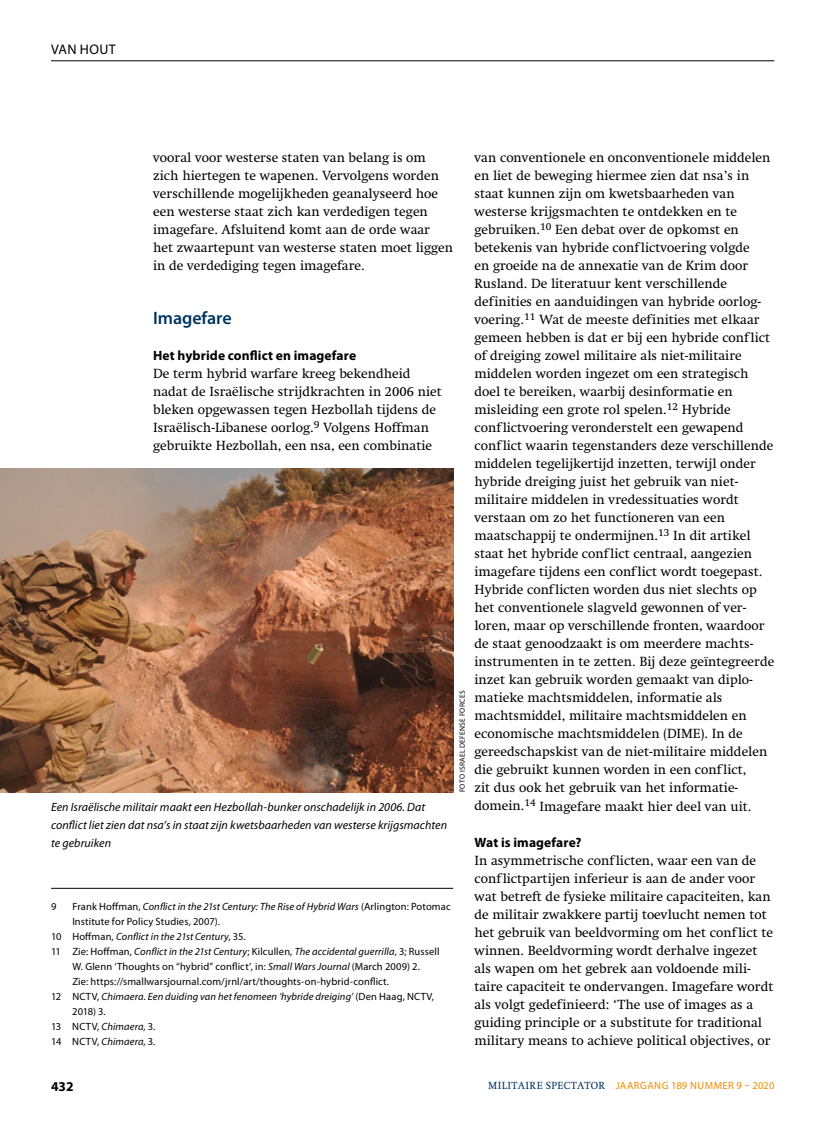
<style>
.page{position:relative;width:817px;height:1136px;background:#fff}
.page>*{position:absolute;margin:0;border:0;box-sizing:border-box;transform-origin:0 0}
.t1{font:600 18px "Myriad Pro";color:#00355f}
.t2{font:13.95px "Myriad Pro";color:#000}
.t3{font:13.5px/18px "Swift LT Std";color:#000}
.t4{font:700 13.5px "Myriad Pro";letter-spacing:.01em;color:#000}
.t5{font:italic 12px/18px "Myriad Pro";letter-spacing:.005em;color:#000}
.t6{font:italic 10.5px "Myriad Pro";letter-spacing:.01em;color:#000}
.t7{font:10.5px "Myriad Pro";letter-spacing:.01em;color:#000}
.t8{font:10.5px "Myriad Pro";letter-spacing:.045em;color:#f38a00}
.t9{font:7.5px "Myriad Pro";letter-spacing:.03em;color:#000}
.s1{font-style:normal}
.s2{font-style:italic}
.s3{font-family:"Swift LT Std";color:#00355f}
</style>
<div class="page">
<hr style="left:51px;top:60px;width:723px;height:1px;background:#000">
<hr style="left:51px;top:887px;width:402px;height:1px;background:#000">
<img style="left:0;top:468px;width:453px;height:324px">
<p class="t2" style="left:51px;top:41px;width:66px">Van Hout</p>
<p class="t3" style="left:153px;top:149px;width:301px">vooral voor westerse staten van belang is om zich hiertegen te wapenen. Vervolgens worden verschillende mogelijkheden geanalyseerd hoe een westerse staat zich kan verdedigen tegen imagefare. Afsluitend komt aan de orde waar het zwaartepunt van westerse staten moet liggen in de verdediging tegen imagefare.</p>
<h1 class="t1" style="left:153px;top:307px;width:80px">Imagefare</h1>
<p class="t4" style="left:153px;top:347px;width:204px">Het hybride conflict en imagefare</p>
<p class="t3" style="left:153px;top:365px;width:290px">De term hybrid warfare kreeg bekendheid nadat de Israëlische strijdkrachten in 2006 niet bleken opgewassen tegen Hezbollah tijdens de Israëlisch-Libanese oorlog.<sup>9</sup> Volgens Hoffman gebruikte Hezbollah, een nsa, een combinatie</p>
<p class="t5" style="left:51px;top:797px;width:397px">Een Israëlische militair maakt een Hezbollah-bunker onschadelijk in 2006. Dat conflict liet zien dat nsa’s in staat zijn kwetsbaarheden van westerse krijgsmachten te gebruiken</p>
<p class="t9" style="left:457px;top:792px;width:103px;rotate:-90deg">FOTO ISRAEL DEFENSE FORCES</p>
<p class="t7" style="left:51px;top:899px;width:7px">9</p>
<p class="t6" style="left:72px;top:899px;width:380px"><span class="s1">Frank Hoffman,</span> Conflict in the 21st Century: The Rise of Hybrid Wars <span class="s1">(Arlington: Potomac</span></p>
<p class="t7" style="left:72px;top:914px;width:149px">Institute for Policy Studies, 2007).</p>
<p class="t6" style="left:51px;top:929px;width:196px"><span class="s1">10 Hoffman,</span> Conflict in the 21st Century<span class="s1">, 35.</span></p>
<p class="t6" style="left:51px;top:944px;width:390px"><span class="s1">11 Zie: Hoffman,</span> Conflict in the 21st Century<span class="s1">; Kilcullen,</span> The accidental guerrilla<span class="s1">, 3; Russell</span></p>
<p class="t7" style="left:72px;top:959px;width:349px">W. Glenn ‘Thoughts on “hybrid” conflict’, in: <span class="s2">Small Wars Journal</span> (March 2009) 2.</p>
<p class="t7" style="left:72px;top:974px;width:318px">Zie: https://smallwarsjournal.com/jrnl/art/thoughts-on-hybrid-conflict.</p>
<p class="t6" style="left:51px;top:989px;width:384px"><span class="s1">12 NCTV,</span> Chimaera. Een duiding van het fenomeen ‘hybride dreiging’ <span class="s1">(Den Haag, NCTV,</span></p>
<p class="t7" style="left:72px;top:1004px;width:35px">2018) 3.</p>
<p class="t7" style="left:51px;top:1019px;width:106px">13 NCTV, <span class="s2">Chimaera,</span> 3.</p>
<p class="t7" style="left:51px;top:1034px;width:106px">14 NCTV, <span class="s2">Chimaera,</span> 3.</p>
<p class="t3" style="left:474px;top:149px;width:301px">van conventionele en onconventionele middelen en liet de beweging hiermee zien dat nsa’s in staat kunnen zijn om kwetsbaarheden van westerse krijgsmachten te ontdekken en te gebruiken.<sup>10</sup> Een debat over de opkomst en betekenis van hybride conflictvoering volgde<br>en groeide na de annexatie van de Krim door Rusland. De literatuur kent verschillende definities en aanduidingen van hybride oorlog&shy;voering.<sup>11</sup> Wat de meeste definities met elkaar gemeen hebben is dat er bij een hybride conflict of dreiging zowel militaire als niet-militaire middelen worden ingezet om een strategisch doel te bereiken, waarbij desinformatie en misleiding een grote rol spelen.<sup>12</sup> Hybride conflictvoering veronderstelt een gewapend conflict waarin tegenstanders deze verschillende middelen tegelijkertijd inzetten, terwijl onder hybride dreiging juist het gebruik van niet&shy;militaire middelen in vredessituaties wordt verstaan om zo het functioneren van een maatschappij te ondermijnen.<sup>13</sup> In dit artikel staat het hybride conflict centraal, aangezien imagefare tijdens een conflict wordt toegepast.<br>Hybride conflicten worden dus niet slechts op het conventionele slagveld gewonnen of ver&shy;loren, maar op verschillende fronten, waardoor de staat genoodzaakt is om meerdere machts&shy;instrumenten in te zetten. Bij deze geïntegreerde inzet kan gebruik worden gemaakt van diplo&shy;matieke machtsmiddelen, informatie als machtsmiddel, militaire machtsmiddelen en economische machtsmiddelen (DIME). In de gereedschapskist van de niet-militaire middelen die gebruikt kunnen worden in een conflict,<br>zit dus ook het gebruik van het informatie&shy;domein.<sup>14</sup> Imagefare maakt hier deel van uit.</p>
<p class="t4" style="left:474px;top:833px;width:109px">Wat is imagefare?</p>
<p class="t3" style="left:474px;top:851px;width:300px">In asymmetrische conflicten, waar een van de conflictpartijen inferieur is aan de ander voor wat betreft de fysieke militaire capaciteiten, kan de militair zwakkere partij toevlucht nemen tot het gebruik van beeldvorming om het conflict te winnen. Beeldvorming wordt derhalve ingezet als wapen om het gebrek aan voldoende mili&shy;taire capaciteit te ondervangen. Imagefare wordt als volgt gedefinieerd: ‘The use of images as a guiding principle or a substitute for traditional military means to achieve political objectives, or</p>
<p class="t4" style="left:51px;top:1077px;width:24px">432</p>
<p class="t8" style="left:488px;top:1078px;width:287px"><span class="s3">MILITAIRE SPECTATOR</span> JAARGANG 189 NUMMER 9 – 2020</p>
</div>
